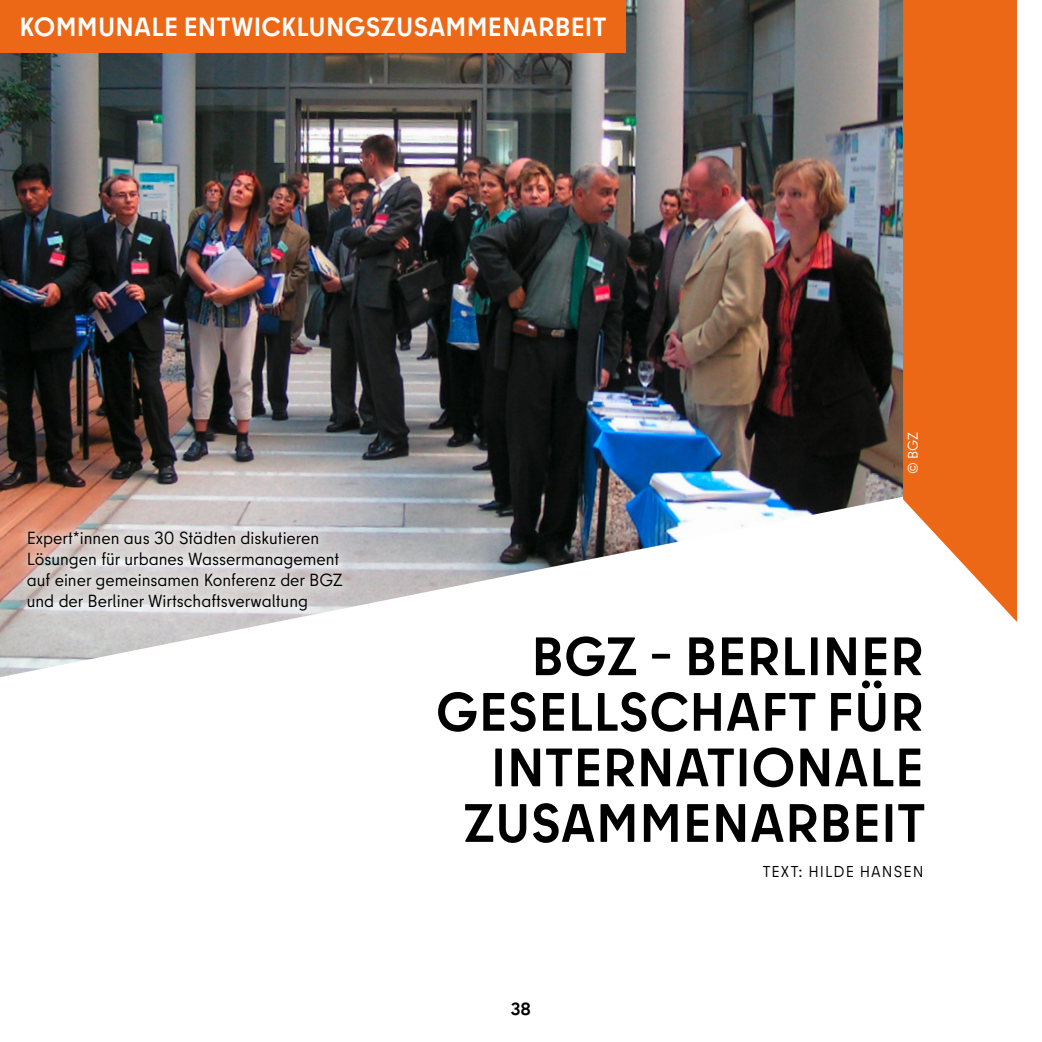
<style>
.page{position:relative;width:1042px;height:1042px;background:#fff}
.page>*{position:absolute;margin:0;border:0;box-sizing:border-box;transform-origin:0 0}
.t1{font:700 53.9px/55.5px "Berlin Type";letter-spacing:.01em;color:#000;text-align:right}
.t2{font:700 26.43px "Berlin Type";letter-spacing:.01em;color:#fff}
.t3{font:17.5px/21px "Berlin Type";color:#000}
.t4{font:700 17.5px "Berlin Type";color:#000}
.t5{font:15.75px "Berlin Type";letter-spacing:.065em;color:#000}
.t6{font:14px "Berlin Type";color:#fff}
</style>
<div class="page">
<img style="left:0;top:0;width:903px;height:677px">
<svg style="left:903px;top:0;width:114px;height:622px;fill:#ec6817"></svg>
<div style="left:0;top:0;width:625px;height:53px;background:#ec6817"></div>
<div style="left:16px;top:521px;width:336px;height:101px;background:#fff;opacity:.75"></div>
<h2 class="t2" style="left:20px;top:10px;width:588px">KOMMUNALE ENTWICKLUNGSZUSAMMENARBEIT</h2>
<p class="t3" style="left:27px;top:528px;width:318px">Expert*innen aus 30 Städten diskutieren Lösungen für urbanes Wassermanagement auf einer gemeinsamen Konferenz der BGZ und der Berliner Wirtschaftsverwaltung</p>
<p class="t6" style="left:904px;top:474px;width:44px;rotate:-90deg">© BGZ</p>
<h1 class="t1" style="left:436px;top:629px;width:491px">BGZ – BERLINER<br>GESELLSCHAFT FÜR<br>INTERNATIONALE<br>ZUSAMMENARBEIT</h1>
<p class="t4" style="left:511px;top:997px;width:22px">38</p>
<p class="t5" style="left:763px;top:861px;width:163px">TEXT: HILDE HANSEN</p>
</div>
